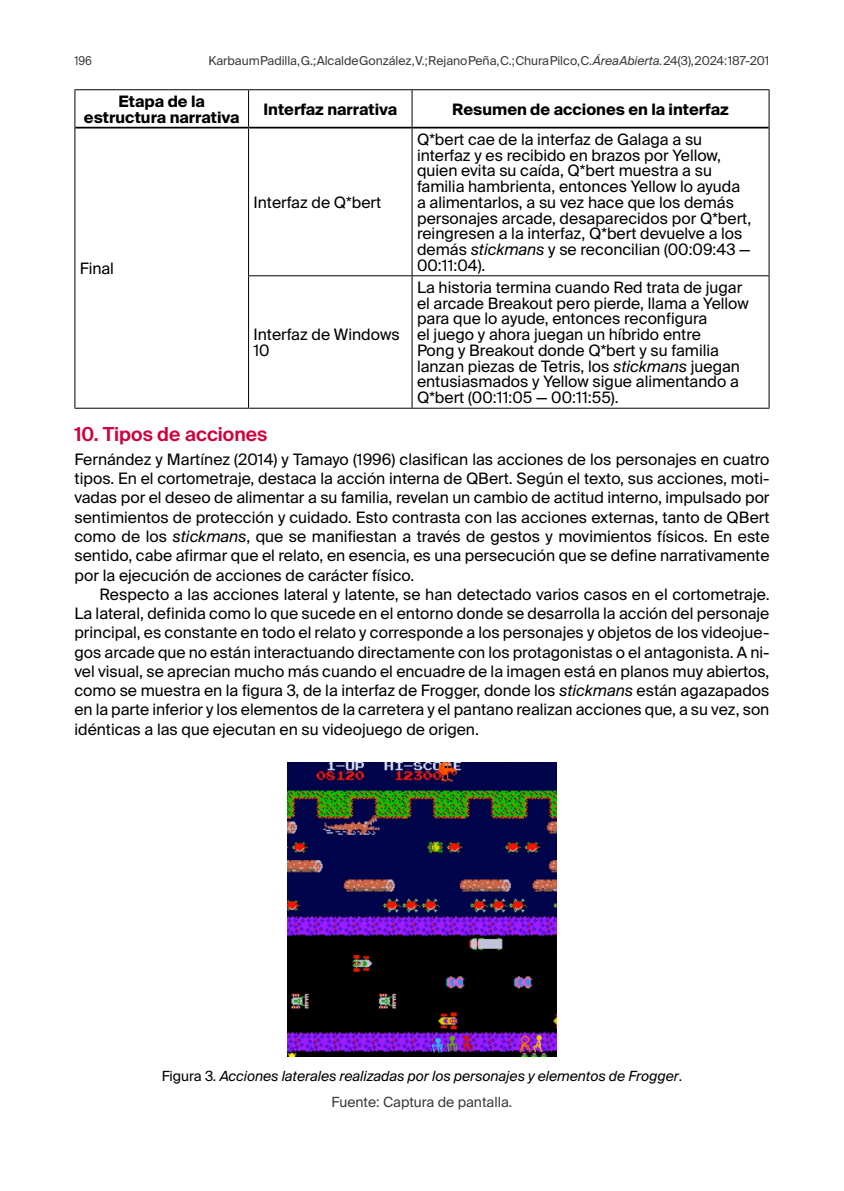
<style>
.page{position:relative;width:844px;height:1191px;background:#fff}
.page>*{position:absolute;margin:0;border:0;box-sizing:border-box;transform-origin:0 0}
._000-LADILLO_01{font:600 19.25px "Suisse Intl";color:#cf003d}
._000-Texto_Tablas{font:15.75px/15.8px "Suisse Intl";color:#000}
._000-TXT_GENERAL{font:15.75px/19.2px "Suisse Intl";color:#000;text-align:justify}
._000-PRIMER_PARRAFO{font:15.75px/19.2px "Suisse Intl";color:#000;text-align:justify}
._000-Texto_Tablas-2{font:700 15.75px/15.8px "Suisse Intl";color:#000;text-align:center}
._000-Pie_figuras_y_tablas{font:italic 14px "Suisse Intl";color:#000}
._000-FUENTE{font:14px "Suisse Intl";color:#3c3c3b}
.t1{font:12.25px "Suisse Intl";color:#3c3c3b}
.t2{font:12.25px "Suisse Intl";color:#3c3c3b;scale:.9 1}
.s1{font-style:italic}
.s2{font-style:normal}
</style>
<div class="page">
<hr style="left:74px;top:89px;width:174px;height:1px;background:#000">
<hr style="left:74px;top:90px;width:1px;height:38px;background:#000">
<hr style="left:248px;top:89px;width:164px;height:1px;background:#000">
<hr style="left:248px;top:90px;width:1px;height:37px;background:#000">
<hr style="left:412px;top:89px;width:357px;height:1px;background:#000">
<hr style="left:411px;top:90px;width:1px;height:37px;background:#000">
<hr style="left:768px;top:90px;width:1px;height:38px;background:#000">
<hr style="left:74px;top:128px;width:1px;height:148px;background:#000">
<hr style="left:248px;top:128px;width:1px;height:147px;background:#000">
<hr style="left:411px;top:128px;width:1px;height:147px;background:#000">
<hr style="left:768px;top:128px;width:1px;height:147px;background:#000">
<hr style="left:74px;top:276px;width:1px;height:132px;background:#000">
<hr style="left:248px;top:275px;width:164px;height:1px;background:#000">
<hr style="left:248px;top:276px;width:1px;height:132px;background:#000">
<hr style="left:412px;top:275px;width:357px;height:1px;background:#000">
<hr style="left:411px;top:276px;width:1px;height:132px;background:#000">
<hr style="left:768px;top:276px;width:1px;height:132px;background:#000">
<hr style="left:74px;top:408px;width:174px;height:1px;background:#000">
<hr style="left:248px;top:408px;width:164px;height:1px;background:#000">
<hr style="left:412px;top:408px;width:357px;height:1px;background:#000">
<hr style="left:75px;top:127px;width:173px;height:1px;background:#000">
<hr style="left:248px;top:127px;width:164px;height:1px;background:#000">
<hr style="left:412px;top:127px;width:356px;height:1px;background:#000">
<img style="left:287px;top:762px;width:269px;height:294px">
<p class="t2" style="left:74px;top:54px;width:21px">196</p>
<p class="t1" style="left:208px;top:54px;width:562px">Karbaum Padilla, G.; Alcalde González, V.; Rejano Peña, C.; Chura Pilco, C. <span class="s1">Área Abierta.</span> 24(3), 2024: 187-201</p>
<p class="_000-Texto_Tablas-2" style="left:84px;top:94px;width:157px">Etapa de la estructura narrativa</p>
<p class="_000-Texto_Tablas-2" style="left:263px;top:101px;width:135px">Interfaz narrativa</p>
<p class="_000-Texto_Tablas-2" style="left:452px;top:101px;width:278px">Resumen de acciones en la interfaz</p>
<p class="_000-Texto_Tablas" style="left:80px;top:261px;width:36px">Final</p>
<p class="_000-Texto_Tablas" style="left:253px;top:194px;width:129px">Interfaz de Q*bert</p>
<p class="_000-Texto_Tablas" style="left:253px;top:327px;width:148px">Interfaz de Windows<br>10</p>
<p class="_000-Texto_Tablas" style="left:417px;top:131px;width:335px">Q*bert cae de la interfaz de Galaga a su interfaz y es recibido en brazos por Yellow, quien evita su caída, Q*bert muestra a su familia hambrienta, entonces Yellow lo ayuda a alimentarlos, a su vez hace que los demás personajes arcade, desaparecidos por Q*bert, reingresen a la interfaz, Q*bert devuelve a los demás <span class="s1">stickmans</span> y se reconcilian (00:09:43 — 00:11:04).</p>
<p class="_000-Texto_Tablas" style="left:417px;top:280px;width:333px">La historia termina cuando Red trata de jugar el arcade Breakout pero pierde, llama a Yellow para que lo ayude, entonces reconfigura<br>el juego y ahora juegan un híbrido entre<br>Pong y Breakout donde Q*bert y su familia lanzan piezas de Tetris, los <span class="s1">stickmans</span> juegan entusiasmados y Yellow sigue alimentando a Q*bert (00:11:05 — 00:11:55).</p>
<p class="_000-LADILLO_01" style="left:74px;top:423px;width:194px">10. Tipos de acciones</p>
<p class="_000-PRIMER_PARRAFO" style="left:74px;top:450px;width:696px">Fernández y Martínez (2014) y Tamayo (1996) clasifican las acciones de los personajes en cuatro tipos. En el cortometraje, destaca la acción interna de QBert. Según el texto, sus acciones, moti&shy;vadas por el deseo de alimentar a su familia, revelan un cambio de actitud interno, impulsado por sentimientos de protección y cuidado. Esto contrasta con las acciones externas, tanto de QBert como de los <span class="s1">stickmans</span>, que se manifiestan a través de gestos y movimientos físicos. En este sentido, cabe afirmar que el relato, en esencia, es una persecución que se define narrativamente por la ejecución de acciones de carácter físico.</p>
<p class="_000-TXT_GENERAL" style="left:74px;top:584px;width:696px;text-indent:25px">Respecto a las acciones lateral y latente, se han detectado varios casos en el cortometraje.<br>La lateral, definida como lo que sucede en el entorno donde se desarrolla la acción del personaje principal, es constante en todo el relato y corresponde a los personajes y objetos de los videojue&shy;gos arcade que no están interactuando directamente con los protagonistas o el antagonista. A ni&shy;vel visual, se aprecian mucho más cuando el encuadre de la imagen está en planos muy abiertos, como se muestra en la figura 3, de la interfaz de Frogger, donde los <span class="s1">stickmans</span> están agazapados en la parte inferior y los elementos de la carretera y el pantano realizan acciones que, a su vez, son idénticas a las que ejecutan en su videojuego de origen.</p>
<p class="_000-Pie_figuras_y_tablas" style="left:162px;top:1067px;width:522px"><span class="s2">Figura 3.</span> Acciones laterales realizadas por los personajes y elementos de Frogger<span class="s2">.</span></p>
<p class="_000-FUENTE" style="left:331px;top:1093px;width:182px">Fuente: Captura de pantalla.</p>
</div>
